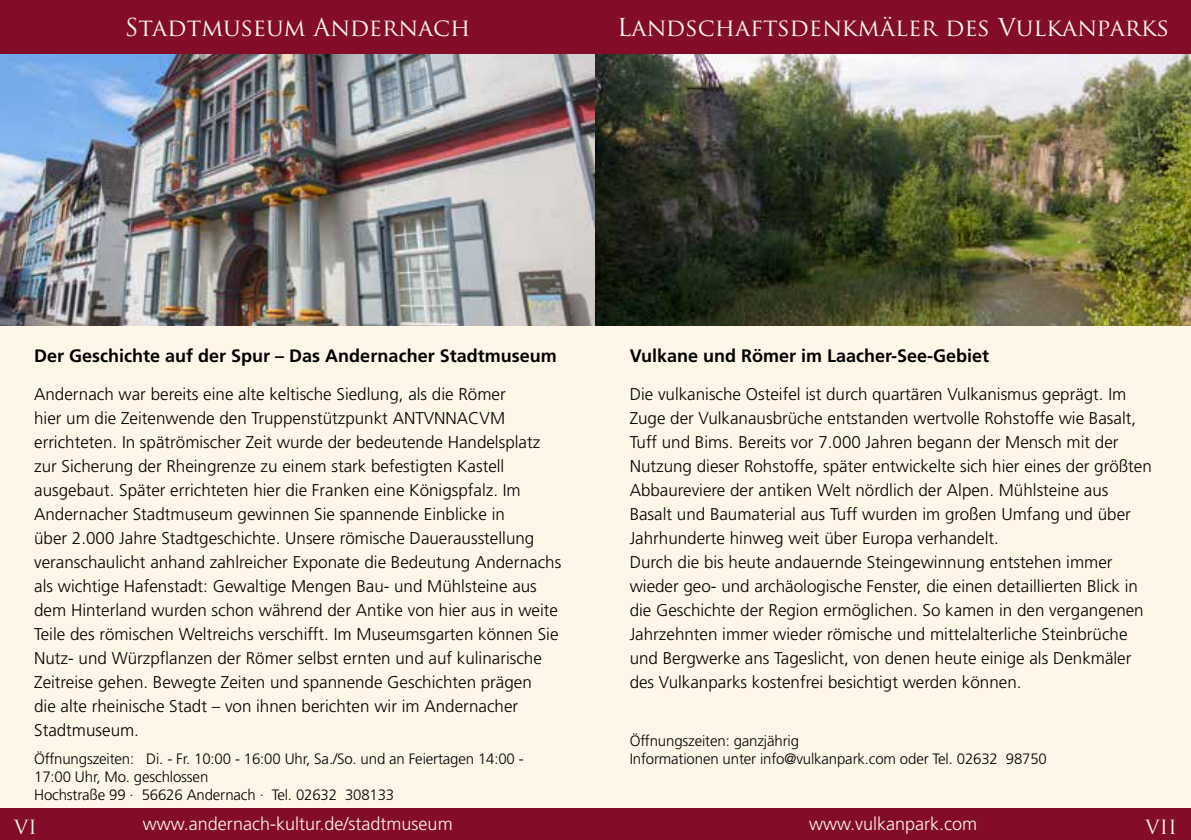
<style>
.page{position:relative;width:1191px;height:840px;background:#fff}
.page>*{position:absolute;margin:0;border:0;box-sizing:border-box;transform-origin:0 0}
.t1{font:24px "Trajan Pro";color:#fff6e8}
.t2{font:19px "Trajan Pro";color:#fff6e8}
.t3{font:700 18px "Frutiger";color:#000}
.t4{font:300 18px "Frutiger";color:#fff6e8}
.t5{font:300 17px/24px "Frutiger";color:#000}
.t6{font:300 15px/18px "Frutiger";letter-spacing:-.01em;color:#000}
</style>
<div class="page">
<div style="left:0;top:0;width:1191px;height:839px;background:#fff6e8"></div>
<div style="left:0;top:807px;width:1191px;height:32px;background:#830d28"></div>
<img style="left:0;top:53px;width:1191px;height:272px">
<div style="left:0;top:0;width:1191px;height:53px;background:#830d28"></div>
<h1 class="t1" style="left:125px;top:12px;width:347px">Stadtmuseum Andernach</h1>
<h1 class="t1" style="left:617px;top:12px;width:554px">Landschaftsdenkmäler des Vulkanparks</h1>
<p class="t3" style="left:34px;top:345px;width:524px">Der Geschichte auf der Spur – Das Andernacher Stadtmuseum</p>
<p class="t5" style="left:34px;top:382px;width:528px">Andernach war bereits eine alte keltische Siedlung, als die Römer<br>hier um die Zeitenwende den Truppenstützpunkt ANTVNNACVM errichteten. In spätrömischer Zeit wurde der bedeutende Handelsplatz zur Sicherung der Rheingrenze zu einem stark befestigten Kastell ausgebaut. Später errichteten hier die Franken eine Königspfalz. Im Andernacher Stadtmuseum gewinnen Sie spannende Einblicke in<br>über 2.000 Jahre Stadtgeschichte. Unsere römische Dauerausstellung veranschaulicht anhand zahlreicher Exponate die Bedeutung Andernachs als wichtige Hafenstadt: Gewaltige Mengen Bau- und Mühlsteine aus dem Hinterland wurden schon während der Antike von hier aus in weite Teile des römischen Weltreichs verschifft. Im Museumsgarten können Sie Nutz- und Würzpflanzen der Römer selbst ernten und auf kulinarische Zeitreise gehen. Bewegte Zeiten und spannende Geschichten prägen<br>die alte rheinische Stadt – von ihnen berichten wir im Andernacher Stadtmuseum.</p>
<p class="t6" style="left:34px;top:749px;width:491px">Öffnungszeiten: Di. - Fr. 10:00 - 16:00 Uhr, Sa./So. und an Feiertagen 14:00 -<br>17:00 Uhr, Mo. geschlossen<br>Hochstraße 99 · 56626 Andernach · Tel. 02632 308133</p>
<p class="t3" style="left:629px;top:345px;width:361px">Vulkane und Römer im Laacher-See-Gebiet</p>
<p class="t5" style="left:629px;top:382px;width:524px">Die vulkanische Osteifel ist durch quartären Vulkanismus geprägt. Im Zuge der Vulkanausbrüche entstanden wertvolle Rohstoffe wie Basalt, Tuff und Bims. Bereits vor 7.000 Jahren begann der Mensch mit der Nutzung dieser Rohstoffe, später entwickelte sich hier eines der größten Abbaureviere der antiken Welt nördlich der Alpen. Mühlsteine aus Basalt und Baumaterial aus Tuff wurden im großen Umfang und über Jahrhunderte hinweg weit über Europa verhandelt.<br>Durch die bis heute andauernde Steingewinnung entstehen immer wieder geo- und archäologische Fenster, die einen detaillierten Blick in die Geschichte der Region ermöglichen. So kamen in den vergangenen Jahrzehnten immer wieder römische und mittelalterliche Steinbrüche und Bergwerke ans Tageslicht, von denen heute einige als Denkmäler des Vulkanparks kostenfrei besichtigt werden können.</p>
<p class="t6" style="left:629px;top:731px;width:419px">Öffnungszeiten: ganzjährig<br>Informationen unter info@vulkanpark.com oder Tel. 02632 98750</p>
<p class="t2" style="left:14px;top:814px;width:24px">VI</p>
<p class="t4" style="left:143px;top:813px;width:311px">www.andernach-kultur.de/stadtmuseum</p>
<p class="t2" style="left:1145px;top:814px;width:33px">VII</p>
<p class="t4" style="left:809px;top:813px;width:170px">www.vulkanpark.com</p>
</div>
